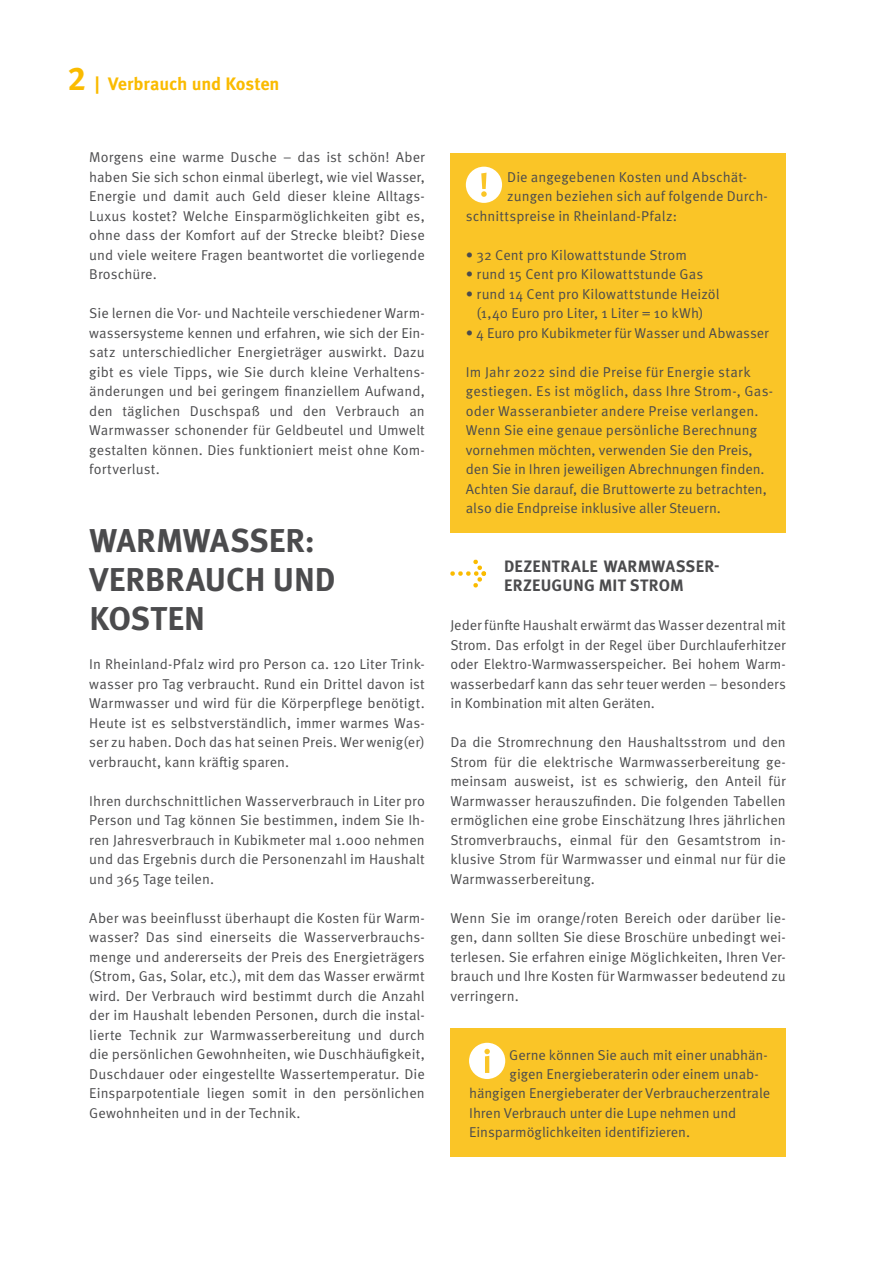
<style>
.page{position:relative;width:893px;height:1263px;background:#fff}
.page>*{position:absolute;margin:0;border:0;box-sizing:border-box;transform-origin:0 0}
.t1{font:700 33px/39px "Meta OT";color:#4b4b4d}
.t2{font:700 18px "Meta OT";letter-spacing:-.01em;color:#fabb00}
.t3{font:700 16.5px/19.5px "Meta OT";letter-spacing:.015em;color:#4b4b4d}
.t4{font:14.25px/19.5px "Meta OT Norm";color:#4b4b4d;text-align:justify}
.s1{font-size:33px}
</style>
<div class="page">
<svg style="left:450px;top:559px;width:36px;height:28px"></svg>
<div style="left:450px;top:153px;width:336px;height:380px;background:#fac527"></div>
<div style="left:450px;top:1029px;width:336px;height:128px;background:#fac527"></div>
<p class="t2" style="left:67px;top:73px;width:214px"><span class="s1">2</span> | Verbrauch und Kosten</p>
<p class="t4" style="left:89px;top:148px;width:337px">Morgens eine warme Dusche – das ist schön! Aber haben Sie sich schon einmal überlegt, wie viel Wasser, Energie und damit auch Geld dieser kleine Alltags-Luxus kostet? Welche Einsparmöglichkeiten gibt es, ohne dass der Komfort auf der Strecke bleibt? Diese und viele weitere Fragen beantwortet die vorliegende Broschüre.</p>
<p class="t4" style="left:89px;top:304px;width:337px">Sie lernen die Vor- und Nachteile verschiedener Warm&shy;wassersysteme kennen und erfahren, wie sich der Ein&shy;satz unterschiedlicher Energieträger auswirkt. Dazu gibt es viele Tipps, wie Sie durch kleine Verhaltens&shy;änderungen und bei geringem finanziellem Aufwand, den täglichen Duschspaß und den Verbrauch an Warmwasser schonender für Geldbeutel und Umwelt gestalten können. Dies funktioniert meist ohne Kom&shy;fortverlust.</p>
<h1 class="t1" style="left:89px;top:522px;width:248px">WARMWASSER:<br>VERBRAUCH UND<br>KOSTEN</h1>
<p class="t4" style="left:89px;top:655px;width:337px">In Rheinland-Pfalz wird pro Person ca. 120 Liter Trink&shy;wasser pro Tag verbraucht. Rund ein Drittel davon ist Warmwasser und wird für die Körperpflege benötigt.<br>Heute ist es selbstverständlich, immer warmes Was&shy;ser zu haben. Doch das hat seinen Preis. Wer wenig(er) verbraucht, kann kräftig sparen.</p>
<p class="t4" style="left:89px;top:791px;width:337px">Ihren durchschnittlichen Wasserverbrauch in Liter pro Person und Tag können Sie bestimmen, indem Sie Ih&shy;ren Jahresverbrauch in Kubikmeter mal 1.000 nehmen und das Ergebnis durch die Personenzahl im Haushalt und 365 Tage teilen.</p>
<p class="t4" style="left:89px;top:908px;width:337px">Aber was beeinflusst überhaupt die Kosten für Warm&shy;wasser? Das sind einerseits die Wasserverbrauchs&shy;menge und andererseits der Preis des Energieträgers (Strom, Gas, Solar, etc.), mit dem das Wasser erwärmt wird. Der Verbrauch wird bestimmt durch die Anzahl der im Haushalt lebenden Personen, durch die instal&shy;lierte Technik zur Warmwasserbereitung und durch die persönlichen Gewohnheiten, wie Duschhäufigkeit, Duschdauer oder eingestellte Wassertemperatur. Die Einsparpotentiale liegen somit in den persönlichen Gewohnheiten und in der Technik.</p>
<p class="t4" style="left:507px;top:167px;width:240px">Die angegebenen Kosten und Abschät-</p>
<p class="t4" style="left:507px;top:187px;width:262px">zungen beziehen sich auf folgende Durch-</p>
<p class="t4" style="left:466px;top:206px;width:213px">schnittspreise in Rheinland-Pfalz:</p>
<p class="t4" style="left:466px;top:245px;width:223px">• 32 Cent pro Kilowattstunde Strom</p>
<p class="t4" style="left:466px;top:265px;width:239px">• rund 15 Cent pro Kilowattstunde Gas</p>
<p class="t4" style="left:466px;top:284px;width:255px;text-align:center">• rund 14 Cent pro Kilowattstunde Heizöl (1,40 Euro pro Liter, 1 Liter = 10 kWh)</p>
<p class="t4" style="left:466px;top:323px;width:305px">• 4 Euro pro Kubikmeter für Wasser und Abwasser</p>
<p class="t4" style="left:466px;top:362px;width:309px;text-align:left">Im Jahr 2022 sind die Preise für Energie stark gestiegen. Es ist möglich, dass Ihre Strom-, Gas&shy;oder Wasseranbieter andere Preise verlangen.<br>Wenn Sie eine genaue persönliche Berechnung vornehmen möchten, verwenden Sie den Preis, den Sie in Ihren jeweiligen Abrechnungen finden.<br>Achten Sie darauf, die Bruttowerte zu betrachten, also die Endpreise inklusive aller Steuern.</p>
<p class="t3" style="left:504px;top:557px;width:217px">DEZENTRALE WARMWASSER-<br>ERZEUGUNG MIT STROM</p>
<p class="t4" style="left:450px;top:616px;width:337px">Jeder fünfte Haushalt erwärmt das Wasser dezentral mit Strom. Das erfolgt in der Regel über Durchlauferhitzer oder Elektro-Warmwasserspeicher. Bei hohem Warm&shy;wasserbedarf kann das sehr teuer werden – besonders in Kombination mit alten Geräten.</p>
<p class="t4" style="left:450px;top:733px;width:337px">Da die Stromrechnung den Haushaltsstrom und den Strom für die elektrische Warmwasserbereitung ge&shy;meinsam ausweist, ist es schwierig, den Anteil für Warmwasser herauszufinden. Die folgenden Tabellen ermöglichen eine grobe Einschätzung Ihres jährlichen Stromverbrauchs, einmal für den Gesamtstrom in&shy;klusive Strom für Warmwasser und einmal nur für die Warmwasserbereitung.</p>
<p class="t4" style="left:450px;top:908px;width:337px">Wenn Sie im orange/roten Bereich oder darüber lie&shy;gen, dann sollten Sie diese Broschüre unbedingt wei&shy;terlesen. Sie erfahren einige Möglichkeiten, Ihren Ver&shy;brauch und Ihre Kosten für Warmwasser bedeutend zu verringern.</p>
<p class="t4" style="left:509px;top:1045px;width:260px">Gerne können Sie auch mit einer unabhän-</p>
<p class="t4" style="left:510px;top:1064px;width:251px">gigen Energieberaterin oder einem unab-</p>
<p class="t4" style="left:469px;top:1084px;width:302px">hängigen Energieberater der Verbraucherzentrale</p>
<p class="t4" style="left:469px;top:1103px;width:269px">Ihren Verbrauch unter die Lupe nehmen und</p>
<p class="t4" style="left:469px;top:1123px;width:222px">Einsparmöglichkeiten identifizieren.</p>
</div>
